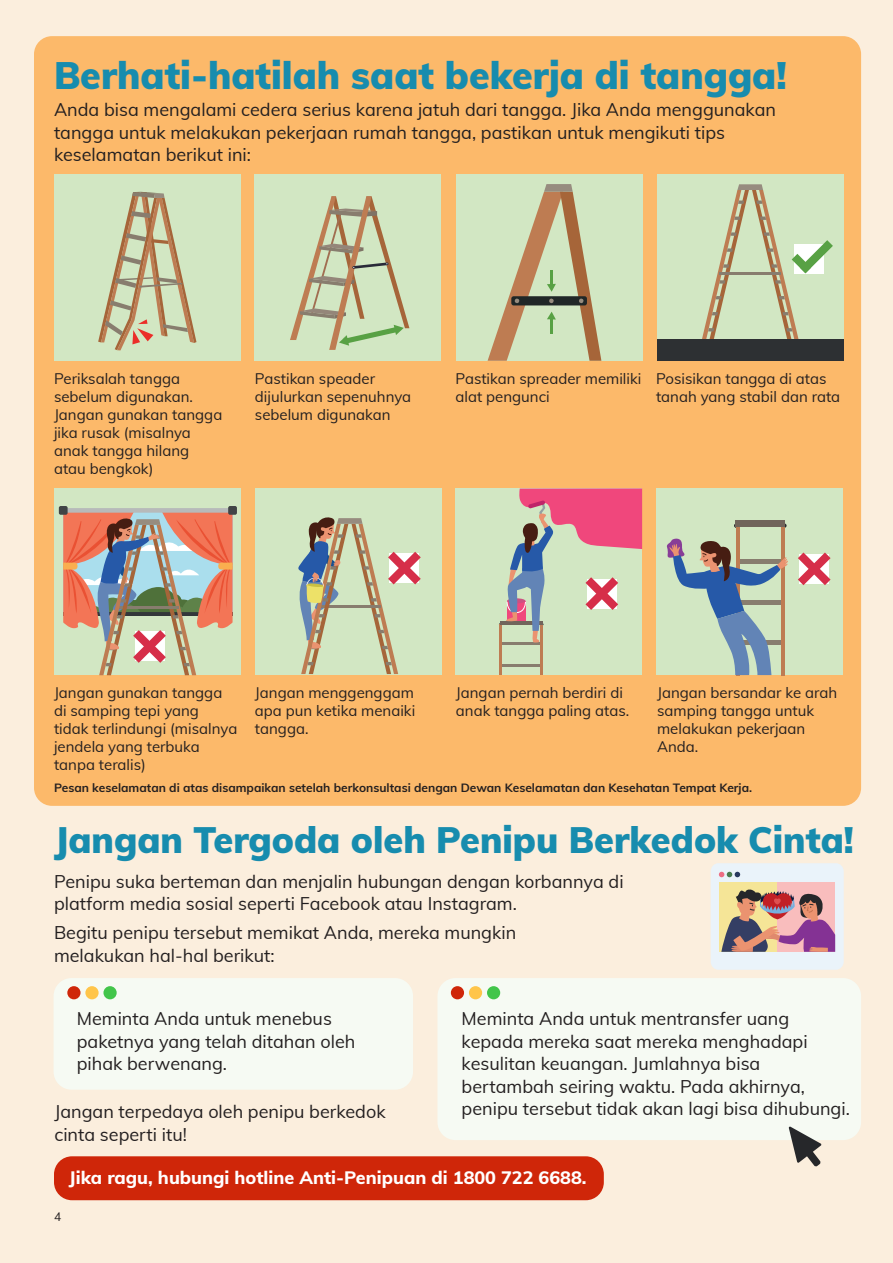
<style>
.page{position:relative;width:893px;height:1263px;background:#fbeedd}
.page>*{position:absolute;margin:0;border:0;box-sizing:border-box;transform-origin:0 0}
.t1{font:900 37.5px "Muli";color:#178cae}
.t2{font:900 36px "Muli";color:#178cae}
.t3{font:18px/22.5px "Muli";color:#231f20}
.t4{font:800 18px "Muli";color:#fff}
.t5{font:15px/18px "Muli";color:#231f20}
.t6{font:700 12px "Muli";color:#231f20}
.t7{font:12px "Muli";color:#231f20}
</style>
<div class="page">
<div style="left:34px;top:36px;width:827px;height:770px;background:#fcb96a;border-radius:18px"></div>
<div style="left:54px;top:174px;width:187px;height:187px;background:#d2e7c3"></div>
<div style="left:54px;top:1156px;width:550px;height:44px;background:#cf2609;border-radius:18px"></div>
<div style="left:54px;top:978px;width:359px;height:112px;background:#f6faf3;border-radius:18px"></div>
<div style="left:437px;top:978px;width:424px;height:162px;background:#f6faf3;border-radius:18px"></div>
<svg style="left:98px;top:192px;width:98px;height:158px"></svg>
<div style="left:711px;top:863px;width:133px;height:107px;background:#eaf3fa;border-radius:8px"></div>
<svg style="left:719px;top:872px;width:21px;height:5px"></svg>
<div style="left:719px;top:882px;width:116px;height:70px;background:#f5e597"></div>
<div style="left:777px;top:882px;width:58px;height:70px;background:#f9bdbd"></div>
<svg style="left:721px;top:889px;width:114px;height:63px"></svg>
<svg style="left:789px;top:1126px;width:32px;height:41px"></svg>
<div style="left:67px;top:986px;width:14px;height:13px;background:#cf2609;border-radius:50%"></div>
<div style="left:85px;top:986px;width:14px;height:13px;background:#ffc54a;border-radius:50%"></div>
<div style="left:103px;top:986px;width:14px;height:13px;background:#42c54a;border-radius:50%"></div>
<div style="left:451px;top:986px;width:13px;height:13px;background:#cf2609;border-radius:50%"></div>
<div style="left:469px;top:986px;width:13px;height:13px;background:#ffc54a;border-radius:50%"></div>
<div style="left:487px;top:986px;width:13px;height:13px;background:#42c54a;border-radius:50%"></div>
<div style="left:255px;top:174px;width:186px;height:187px;background:#d2e7c3"></div>
<svg style="left:290px;top:196px;width:119px;height:154px"></svg>
<div style="left:456px;top:174px;width:186px;height:187px;background:#d2e7c3"></div>
<svg style="left:488px;top:184px;width:113px;height:177px"></svg>
<div style="left:657px;top:174px;width:187px;height:187px;background:#d2e7c3"></div>
<div style="left:657px;top:339px;width:187px;height:22px;background:#2d3033"></div>
<svg style="left:702px;top:184px;width:131px;height:155px"></svg>
<div style="left:255px;top:489px;width:187px;height:186px;background:#d2e7c3"></div>
<svg style="left:298px;top:517px;width:123px;height:157px"></svg>
<div style="left:455px;top:488px;width:187px;height:187px;background:#d2e7c3"></div>
<hr style="left:501px;top:642px;width:40px;height:3px;background:#887d6e">
<hr style="left:502px;top:664px;width:40px;height:3px;background:#887d6e">
<hr style="left:500px;top:625px;width:2px;height:50px;background:#be7c52">
<hr style="left:540px;top:625px;width:2px;height:50px;background:#be7c52">
<svg style="left:499px;top:488px;width:143px;height:155px"></svg>
<div style="left:656px;top:488px;width:187px;height:187px;background:#d2e7c3"></div>
<hr style="left:736px;top:526px;width:3px;height:149px;background:#be7c52">
<hr style="left:781px;top:526px;width:4px;height:149px;background:#be7c52">
<div style="left:736px;top:520px;width:49px;height:6px;background:#71655b"></div>
<svg style="left:667px;top:538px;width:121px;height:137px"></svg>
<svg style="left:798px;top:552px;width:32px;height:33px"></svg>
<div style="left:54px;top:488px;width:187px;height:187px;background:#d2e7c3"></div>
<div style="left:59px;top:508px;width:178px;height:5px;background:#b7baba;border-radius:2px"></div>
<div style="left:228px;top:506px;width:9px;height:9px;background:#414446;border-radius:2px"></div>
<div style="left:59px;top:506px;width:9px;height:9px;background:#414446;border-radius:2px"></div>
<svg style="left:63px;top:510px;width:170px;height:165px"></svg>
<p class="t1" style="left:54px;top:47px;width:734px">Berhati-hatilah saat bekerja di tangga!</p>
<p class="t3" style="left:54px;top:98px;width:723px">Anda bisa mengalami cedera serius karena jatuh dari tangga. Jika Anda menggunakan tangga untuk melakukan pekerjaan rumah tangga, pastikan untuk mengikuti tips keselamatan berikut ini:</p>
<p class="t5" style="left:54px;top:369px;width:170px">Periksalah tangga sebelum digunakan.<br>Jangan gunakan tangga jika rusak (misalnya</p>
<p class="t5" style="left:54px;top:441px;width:137px">anak tangga hilang</p>
<p class="t5" style="left:54px;top:459px;width:101px">atau bengkok)</p>
<p class="t5" style="left:255px;top:369px;width:158px">Pastikan speader dijulurkan sepenuhnya sebelum digunakan</p>
<p class="t5" style="left:455px;top:369px;width:187px">Pastikan spreader memiliki alat pengunci</p>
<p class="t5" style="left:656px;top:369px;width:186px">Posisikan tangga di atas tanah yang stabil dan rata</p>
<p class="t5" style="left:54px;top:683px;width:185px">Jangan gunakan tangga di samping tepi yang<br>tidak terlindungi (misalnya jendela yang terbuka tanpa teralis)</p>
<p class="t5" style="left:255px;top:683px;width:162px;text-align:justify">Jangan menggenggam apa pun ketika menaiki tangga.</p>
<p class="t5" style="left:456px;top:683px;width:175px">Jangan pernah berdiri di anak tangga paling atas.</p>
<p class="t5" style="left:657px;top:683px;width:182px">Jangan bersandar ke arah samping tangga untuk melakukan pekerjaan<br>Anda.</p>
<p class="t6" style="left:54px;top:779px;width:700px">Pesan keselamatan di atas disampaikan setelah berkonsultasi dengan Dewan Keselamatan dan Kesehatan Tempat Kerja.</p>
<p class="t2" style="left:54px;top:813px;width:801px">Jangan Tergoda oleh Penipu Berkedok Cinta!</p>
<p class="t3" style="left:54px;top:869px;width:571px">Penipu suka berteman dan menjalin hubungan dengan korbannya di platform media sosial seperti Facebook atau Instagram.</p>
<p class="t3" style="left:54px;top:920px;width:464px">Begitu penipu tersebut memikat Anda, mereka mungkin melakukan hal-hal berikut:</p>
<p class="t3" style="left:77px;top:1006px;width:280px">Meminta Anda untuk menebus paketnya yang telah ditahan oleh pihak berwenang.</p>
<p class="t3" style="left:462px;top:1006px;width:329px">Meminta Anda untuk mentransfer uang</p>
<p class="t3" style="left:462px;top:1029px;width:348px">kepada mereka saat mereka menghadapi kesulitan keuangan. Jumlahnya bisa</p>
<p class="t3" style="left:462px;top:1074px;width:345px">bertambah seiring waktu. Pada akhirnya,</p>
<p class="t3" style="left:462px;top:1096px;width:390px">penipu tersebut tidak akan lagi bisa dihubungi.</p>
<p class="t3" style="left:54px;top:1099px;width:333px">Jangan terpedaya oleh penipu berkedok cinta seperti itu!</p>
<p class="t4" style="left:69px;top:1164px;width:519px">Jika ragu, hubungi hotline Anti-Penipuan di 1800 722 6688.</p>
<p class="t7" style="left:54px;top:1208px;width:9px">4</p>
</div>
